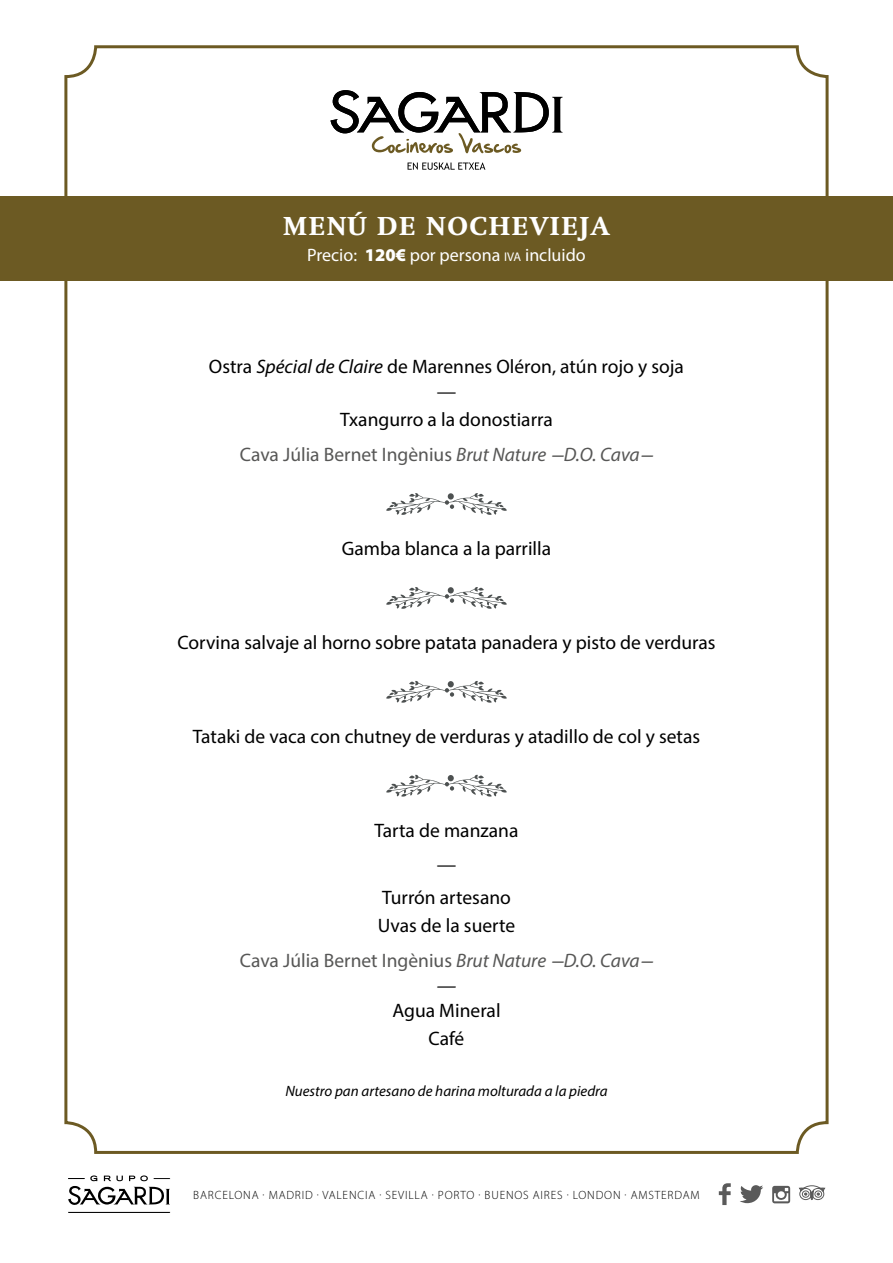
<style>
.page{position:relative;width:893px;height:1263px;background:#fff}
.page>*{position:absolute;margin:0;border:0;box-sizing:border-box;transform-origin:0 0}
.t1{font:800 25.2px "Swift";letter-spacing:.065em;color:#fff}
.t2{font:19.5px/33.8px "Myriad Pro";color:#000;text-align:center}
.t3{font:19.5px/35.2px "Myriad Pro";color:#575756;text-align:center}
.t4{font:italic 19.5px "Myriad Pro";color:#000}
.t5{font:18px "Myriad Pro";color:#fff}
.t6{font:italic 15px "Myriad Pro";color:#000}
.t7{font:300 12px "Myriad Pro";letter-spacing:.07em;color:#000}
.s1{font-weight:900}
.s2{font-size:12.6px}
.s3{font-style:italic}
.s4{color:#575756}
.s5{font-style:italic;color:#575756}
.s6{font-family:"Rotis Sans Serif Std";font-style:italic;color:#575756}
.s7{color:#000}
.s8{font-family:"Rotis Sans Serif Std";font-style:italic}
</style>
<div class="page">
<div style="left:0;top:196px;width:893px;height:85px;background:#6c5a23"></div>
<svg style="left:740px;top:1185px;width:23px;height:18px"></svg>
<svg style="left:719px;top:1183px;width:12px;height:22px"></svg>
<svg style="left:772px;top:1186px;width:18px;height:17px"></svg>
<svg style="left:799px;top:1185px;width:27px;height:15px"></svg>
<svg style="left:68px;top:1212px;width:102px;height:1px"></svg>
<svg style="left:68px;top:1175px;width:102px;height:30px"></svg>
<svg style="left:408px;top:162px;width:77px;height:8px"></svg>
<svg style="left:330px;top:90px;width:232px;height:63px"></svg>
<svg style="left:386px;top:493px;width:121px;height:22px"></svg>
<svg style="left:386px;top:587px;width:121px;height:22px"></svg>
<svg style="left:386px;top:681px;width:121px;height:22px"></svg>
<svg style="left:386px;top:774px;width:121px;height:23px"></svg>
<p class="t1" style="left:283px;top:211px;width:328px">MENÚ DE NOCHEVIEJA</p>
<p class="t5" style="left:307px;top:244px;width:280px">Precio: <span class="s1">120€</span> por persona <span class="s2">iva</span> incluido</p>
<p class="t2" style="left:209px;top:354px;width:476px;line-height:25.2px">Ostra <span class="s3">Spécial de Claire</span> de Marennes Oléron, atún rojo y soja —</p>
<p class="t2" style="left:240px;top:401px;width:415px;line-height:35.2px">Txangurro a la donostiarra<br><span class="s4">Cava Júlia Bernet Ingènius</span> <span class="s5">Brut Nature</span> <span class="s6">—</span><span class="s5">D.O. Cava</span><span class="s6">—</span></p>
<p class="t2" style="left:342px;top:531px;width:211px">Gamba blanca a la parrilla</p>
<p class="t2" style="left:177px;top:625px;width:539px">Corvina salvaje al horno sobre patata panadera y pisto de verduras</p>
<p class="t2" style="left:193px;top:719px;width:509px">Tataki de vaca con chutney de verduras y atadillo de col y setas</p>
<p class="t2" style="left:374px;top:813px;width:146px">Tarta de manzana —<br>Turrón artesano</p>
<p class="t3" style="left:240px;top:907px;width:415px"><span class="s7">Uvas de la suerte<br></span>Cava Júlia Bernet Ingènius <span class="s3">Brut Nature</span> <span class="s8">—</span><span class="s3">D.O. Cava</span><span class="s8">—</span></p>
<p class="t4" style="left:437px;top:973px;width:21px">—</p>
<p class="t2" style="left:392px;top:997px;width:110px;line-height:27.5px">Agua Mineral<br>Café</p>
<p class="t6" style="left:285px;top:1081px;width:324px">Nuestro pan artesano de harina molturada a la piedra</p>
<p class="t7" style="left:193px;top:1187px;width:508px">BARCELONA · MADRID · VALENCIA · SEVILLA · PORTO · BUENOS AIRES · LONDON · AMSTERDAM</p>
</div>
